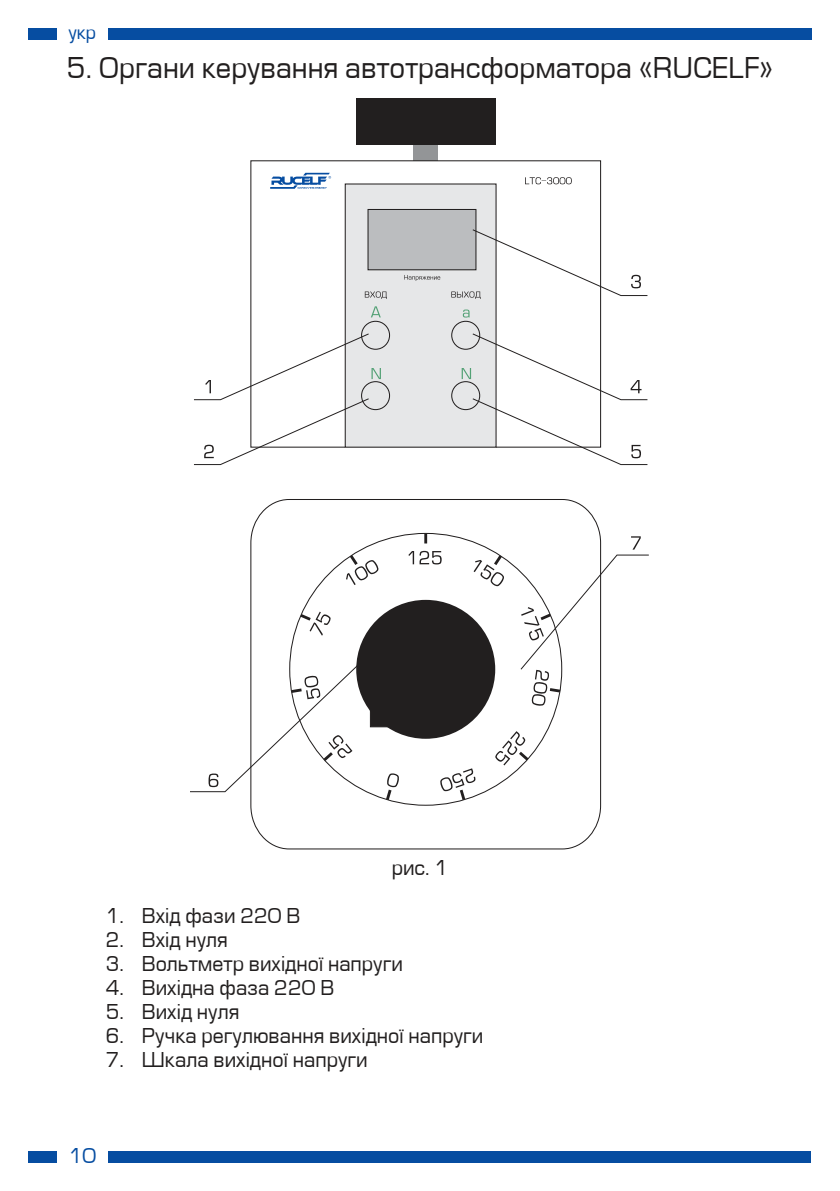
<style>
.page{position:relative;width:840px;height:1191px;background:#fff}
.page>*{position:absolute;margin:0;border:0;box-sizing:border-box;transform-origin:0 0}
.t1{font:28px "Europe";color:#221f1f}
.t2{font:20px "Europe";color:#221f1f}
.t3{font:20px "Europe";color:#064da1}
.t4{font:18px "Europe";color:#064da1}
</style>
<div class="page">
<div style="left:108px;top:1151px;width:702px;height:11px;background:#064da1"></div>
<div style="left:108px;top:28px;width:703px;height:12px;background:#064da1"></div>
<div style="left:28px;top:28px;width:29px;height:12px;background:#064da1"></div>
<div style="left:28px;top:1151px;width:29px;height:11px;background:#064da1"></div>
<div style="left:413px;top:127px;width:25px;height:34px;background:#939597"></div>
<div style="left:345px;top:184px;width:151px;height:263px;background:#e6e7e8"></div>
<div style="left:368px;top:209px;width:107px;height:61px;background:#bbbdbf"></div>
<div style="left:367px;top:209px;width:109px;height:61px;border:1px solid #221f1f"></div>
<div style="left:356px;top:98px;width:139px;height:47px;background:#221f1f"></div>
<svg style="left:270px;top:173px;width:61px;height:16px"></svg>
<svg style="left:525px;top:177px;width:46px;height:7px"></svg>
<svg style="left:194px;top:229px;width:453px;height:236px"></svg>
<svg style="left:630px;top:275px;width:10px;height:13px"></svg>
<svg style="left:630px;top:380px;width:11px;height:13px"></svg>
<svg style="left:631px;top:445px;width:9px;height:13px"></svg>
<svg style="left:205px;top:380px;width:6px;height:13px"></svg>
<svg style="left:204px;top:445px;width:10px;height:13px"></svg>
<svg style="left:631px;top:536px;width:9px;height:13px"></svg>
<svg style="left:250px;top:499px;width:351px;height:351px"></svg>
<svg style="left:288px;top:530px;width:275px;height:273px"></svg>
<svg style="left:408px;top:551px;width:33px;height:3px"></svg>
<svg style="left:190px;top:554px;width:459px;height:238px"></svg>
<p class="t4" style="left:68px;top:24px;width:29px">укр</p>
<h1 class="t1" style="left:67px;top:53px;width:708px">5. Органи керування автотрансформатора «RUCELF»</h1>
<p class="t2" style="left:391px;top:857px;width:58px">рис. 1</p>
<p class="t2" style="left:106px;top:905px;width:196px">1. Вхід фази 220 В</p>
<p class="t2" style="left:106px;top:929px;width:123px">2. Вхід нуля</p>
<p class="t2" style="left:106px;top:953px;width:298px">3. Вольтметр вихідної напруги</p>
<p class="t2" style="left:106px;top:977px;width:230px">4. Вихідна фаза 220 В</p>
<p class="t2" style="left:106px;top:1001px;width:135px">5. Вихід нуля</p>
<p class="t2" style="left:106px;top:1025px;width:379px">6. Ручка регулювання вихідної напруги</p>
<p class="t2" style="left:106px;top:1049px;width:263px">7. Шкала вихідної напруги</p>
<p class="t3" style="left:69px;top:1145px;width:29px">10</p>
</div>
